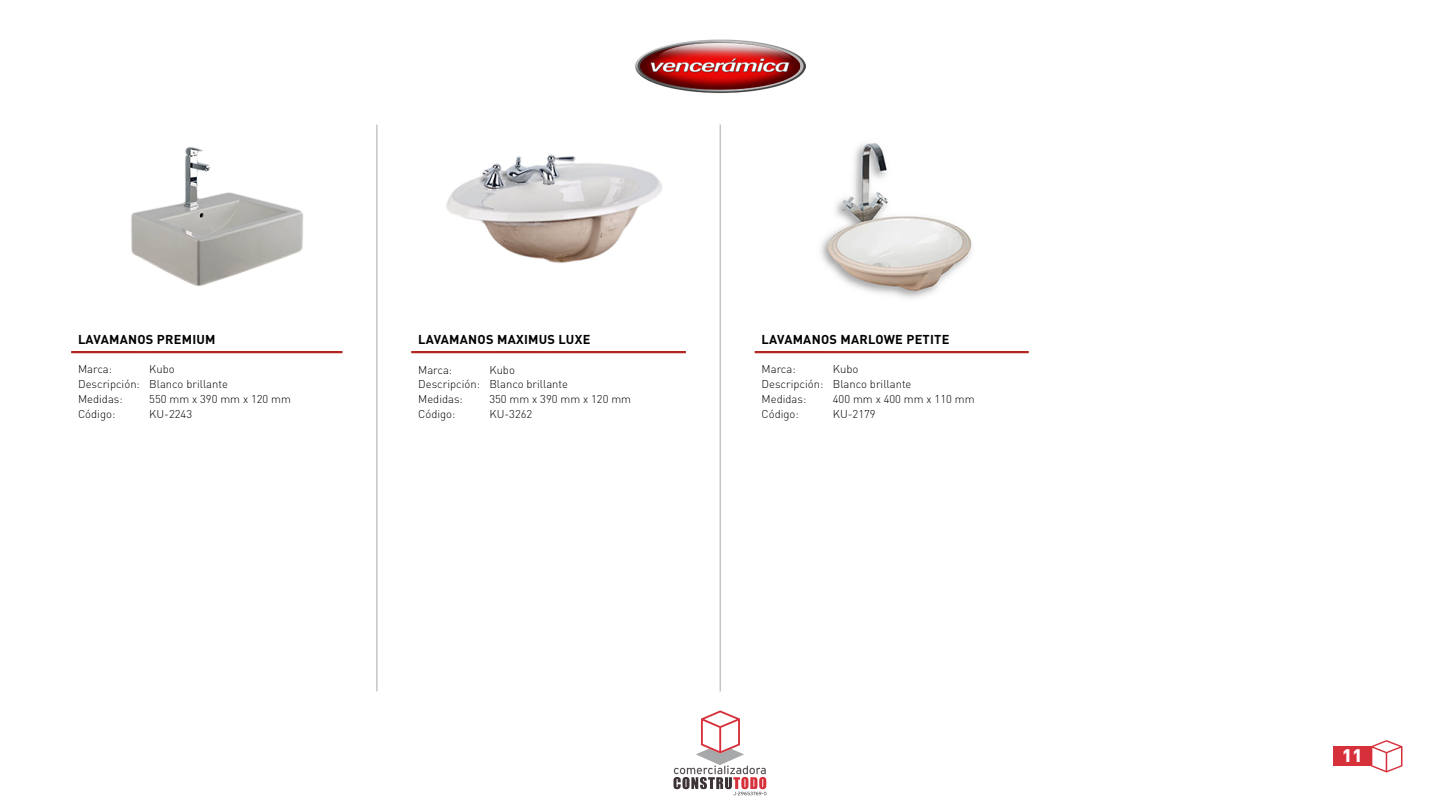
<style>
.page{position:relative;width:1440px;height:810px;background:#fff}
.page>*{position:absolute;margin:0;border:0;box-sizing:border-box;transform-origin:0 0}
.t1{font:900 18px "DIN Pro";color:#fff}
.t2{font:700 12.75px "DIN Pro";letter-spacing:.02em;color:#000}
.t3{font:300 11.25px/15px "DIN Pro";color:#000}
</style>
<div class="page">
<svg style="left:1371px;top:740px;width:32px;height:32px"></svg>
<svg style="left:674px;top:710px;width:93px;height:86px"></svg>
<hr style="left:376px;top:124px;width:2px;height:568px;background:#c7c4c4">
<hr style="left:720px;top:124px;width:1px;height:568px;background:#c7c4c4">
<img style="left:635px;top:39px;width:171px;height:55px">
<hr style="left:71px;top:351px;width:271px;height:2px;background:#b22721">
<hr style="left:411px;top:351px;width:275px;height:2px;background:#b22721">
<hr style="left:755px;top:351px;width:274px;height:2px;background:#b22721">
<div style="left:1334px;top:747px;width:37px;height:19px;background:#d6303b"></div>
<img style="left:131px;top:147px;width:173px;height:139px">
<img style="left:446px;top:154px;width:216px;height:110px">
<img style="left:820px;top:143px;width:152px;height:155px">
<p class="t2" style="left:78px;top:330px;width:139px">LAVAMANOS PREMIUM</p>
<p class="t2" style="left:418px;top:330px;width:174px">LAVAMANOS MAXIMUS LUXE</p>
<p class="t2" style="left:762px;top:330px;width:189px">LAVAMANOS MARLOWE PETITE</p>
<p class="t3" style="left:78px;top:361px;width:36px">Marca:</p>
<p class="t3" style="left:78px;top:361px;width:151px;text-indent:71px">Kubo<br>Descripción: Blanco brillante<br>Medidas:</p>
<p class="t3" style="left:149px;top:391px;width:143px">550 mm x 390 mm x 120 mm</p>
<p class="t3" style="left:418px;top:361px;width:36px">Marca:</p>
<p class="t3" style="left:418px;top:361px;width:151px;text-indent:71px">Kubo<br>Descripción: Blanco brillante<br>Medidas:</p>
<p class="t3" style="left:489px;top:391px;width:143px">350 mm x 390 mm x 120 mm</p>
<p class="t3" style="left:762px;top:361px;width:36px">Marca:</p>
<p class="t3" style="left:762px;top:361px;width:151px;text-indent:71px">Kubo<br>Descripción: Blanco brillante<br>Medidas:</p>
<p class="t3" style="left:833px;top:391px;width:143px">400 mm x 400 mm x 110 mm</p>
<p class="t3" style="left:78px;top:406px;width:39px">Código:</p>
<p class="t3" style="left:149px;top:406px;width:44px">KU-2243</p>
<p class="t3" style="left:418px;top:406px;width:39px">Código:</p>
<p class="t3" style="left:489px;top:406px;width:44px">KU-3262</p>
<p class="t3" style="left:762px;top:406px;width:39px">Código:</p>
<p class="t3" style="left:833px;top:406px;width:44px">KU-2179</p>
<h1 class="t1" style="left:1342px;top:743px;width:22px">11</h1>
</div>
